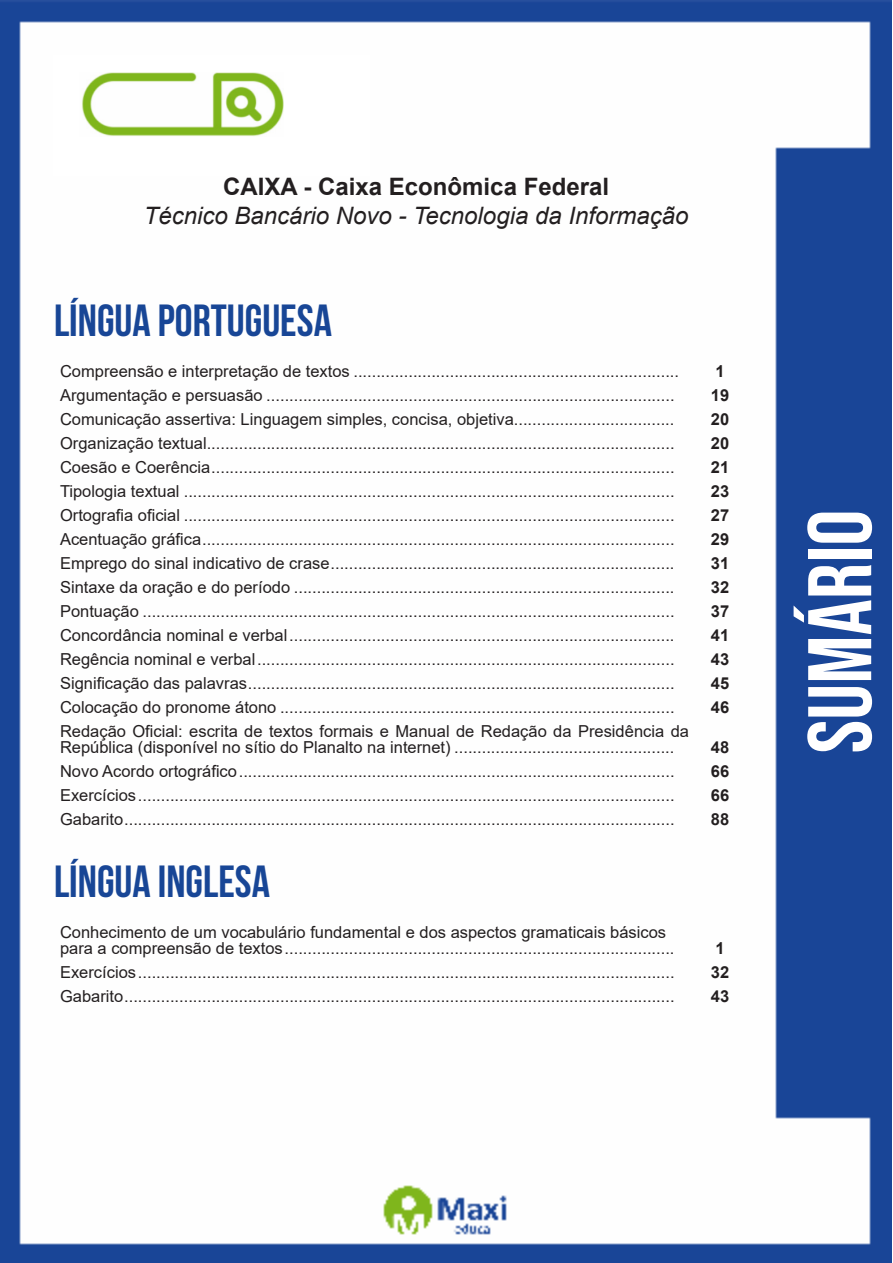
<style>
.page{position:relative;width:893px;height:1263px;background:#fff}
.page>*{position:absolute;margin:0;border:0;box-sizing:border-box;transform-origin:0 0}
.t1{font:90px "Bebas Neue";color:#fff}
.t2{font:700 45px "Bebas Neue";color:#184696}
.t3{font:italic 24px "Arial";color:#231f20}
.t4{font:700 24px "Arial";color:#231f20}
.ALTERNATIVAS{font:16.5px/16.5px "Arial";color:#231f20}
.INDICE{font:700 16.5px "Arial";color:#231f20}
</style>
<div class="page">
<img style="left:0;top:0;width:892px;height:1263px">
<div style="left:53px;top:55px;width:317px;height:121px;background:#fff"></div>
<img style="left:82px;top:72px;width:201px;height:64px">
<p class="t4" style="left:223px;top:170px;width:387px">CAIXA - Caixa Econômica Federal</p>
<p class="t3" style="left:144px;top:200px;width:546px">Técnico Bancário Novo - Tecnologia da Informação</p>
<p class="t2" style="left:54px;top:295px;width:279px">LÍNGUA PORTUGUESA</p>
<p class="ALTERNATIVAS" style="left:60px;top:363px;width:621px">Compreensão e interpretação de textos .......................................................................</p>
<p class="INDICE" style="left:715px;top:359px;width:11px">1</p>
<p class="ALTERNATIVAS" style="left:60px;top:387px;width:616px">Argumentação e persuasão .........................................................................................</p>
<p class="INDICE" style="left:711px;top:383px;width:20px">19</p>
<p class="ALTERNATIVAS" style="left:60px;top:411px;width:616px">Comunicação assertiva: Linguagem simples, concisa, objetiva...................................</p>
<p class="INDICE" style="left:711px;top:407px;width:20px">20</p>
<p class="ALTERNATIVAS" style="left:60px;top:435px;width:616px">Organização textual......................................................................................................</p>
<p class="INDICE" style="left:711px;top:431px;width:20px">20</p>
<p class="ALTERNATIVAS" style="left:60px;top:459px;width:616px">Coesão e Coerência.....................................................................................................</p>
<p class="INDICE" style="left:711px;top:455px;width:20px">21</p>
<p class="ALTERNATIVAS" style="left:60px;top:483px;width:616px">Tipologia textual ...........................................................................................................</p>
<p class="INDICE" style="left:711px;top:479px;width:20px">23</p>
<p class="ALTERNATIVAS" style="left:60px;top:507px;width:616px">Ortografia oficial ...........................................................................................................</p>
<p class="INDICE" style="left:711px;top:503px;width:20px">27</p>
<p class="ALTERNATIVAS" style="left:60px;top:531px;width:616px">Acentuação gráfica.......................................................................................................</p>
<p class="INDICE" style="left:711px;top:527px;width:20px">29</p>
<p class="ALTERNATIVAS" style="left:60px;top:555px;width:616px">Emprego do sinal indicativo de crase...........................................................................</p>
<p class="INDICE" style="left:711px;top:551px;width:20px">31</p>
<p class="ALTERNATIVAS" style="left:60px;top:579px;width:616px">Sintaxe da oração e do período ...................................................................................</p>
<p class="INDICE" style="left:711px;top:575px;width:20px">32</p>
<p class="ALTERNATIVAS" style="left:60px;top:603px;width:616px">Pontuação ....................................................................................................................</p>
<p class="INDICE" style="left:711px;top:599px;width:20px">37</p>
<p class="ALTERNATIVAS" style="left:60px;top:627px;width:616px">Concordância nominal e verbal....................................................................................</p>
<p class="INDICE" style="left:711px;top:623px;width:20px">41</p>
<p class="ALTERNATIVAS" style="left:60px;top:651px;width:616px">Regência nominal e verbal...........................................................................................</p>
<p class="INDICE" style="left:711px;top:647px;width:20px">43</p>
<p class="ALTERNATIVAS" style="left:60px;top:675px;width:616px">Significação das palavras.............................................................................................</p>
<p class="INDICE" style="left:711px;top:671px;width:20px">45</p>
<p class="ALTERNATIVAS" style="left:60px;top:699px;width:616px">Colocação do pronome átono ......................................................................................</p>
<p class="INDICE" style="left:711px;top:695px;width:20px">46</p>
<p class="ALTERNATIVAS" style="left:60px;top:723px;width:630px">Redação Oficial: escrita de textos formais e Manual de Redação da Presidência da<br>República (disponível no sítio do Planalto na internet) ................................................</p>
<p class="INDICE" style="left:711px;top:736px;width:20px">48</p>
<p class="ALTERNATIVAS" style="left:60px;top:763px;width:616px">Novo Acordo ortográfico...............................................................................................</p>
<p class="INDICE" style="left:711px;top:760px;width:20px">66</p>
<p class="ALTERNATIVAS" style="left:60px;top:787px;width:616px">Exercícios.....................................................................................................................</p>
<p class="INDICE" style="left:711px;top:784px;width:20px">66</p>
<p class="ALTERNATIVAS" style="left:60px;top:811px;width:616px">Gabarito........................................................................................................................</p>
<p class="INDICE" style="left:711px;top:808px;width:20px">88</p>
<p class="t2" style="left:54px;top:856px;width:218px">LÍNGUA INGLESA</p>
<p class="ALTERNATIVAS" style="left:60px;top:923px;width:616px">Conhecimento de um vocabulário fundamental e dos aspectos gramaticais básicos para a compreensão de textos.....................................................................................</p>
<p class="INDICE" style="left:715px;top:936px;width:11px">1</p>
<p class="ALTERNATIVAS" style="left:60px;top:964px;width:616px">Exercícios.....................................................................................................................</p>
<p class="INDICE" style="left:711px;top:961px;width:20px">32</p>
<p class="ALTERNATIVAS" style="left:60px;top:988px;width:616px">Gabarito........................................................................................................................</p>
<p class="INDICE" style="left:711px;top:985px;width:20px">43</p>
<h1 class="t1" style="left:789px;top:753px;width:245px;rotate:-90deg">sumário</h1>
</div>
